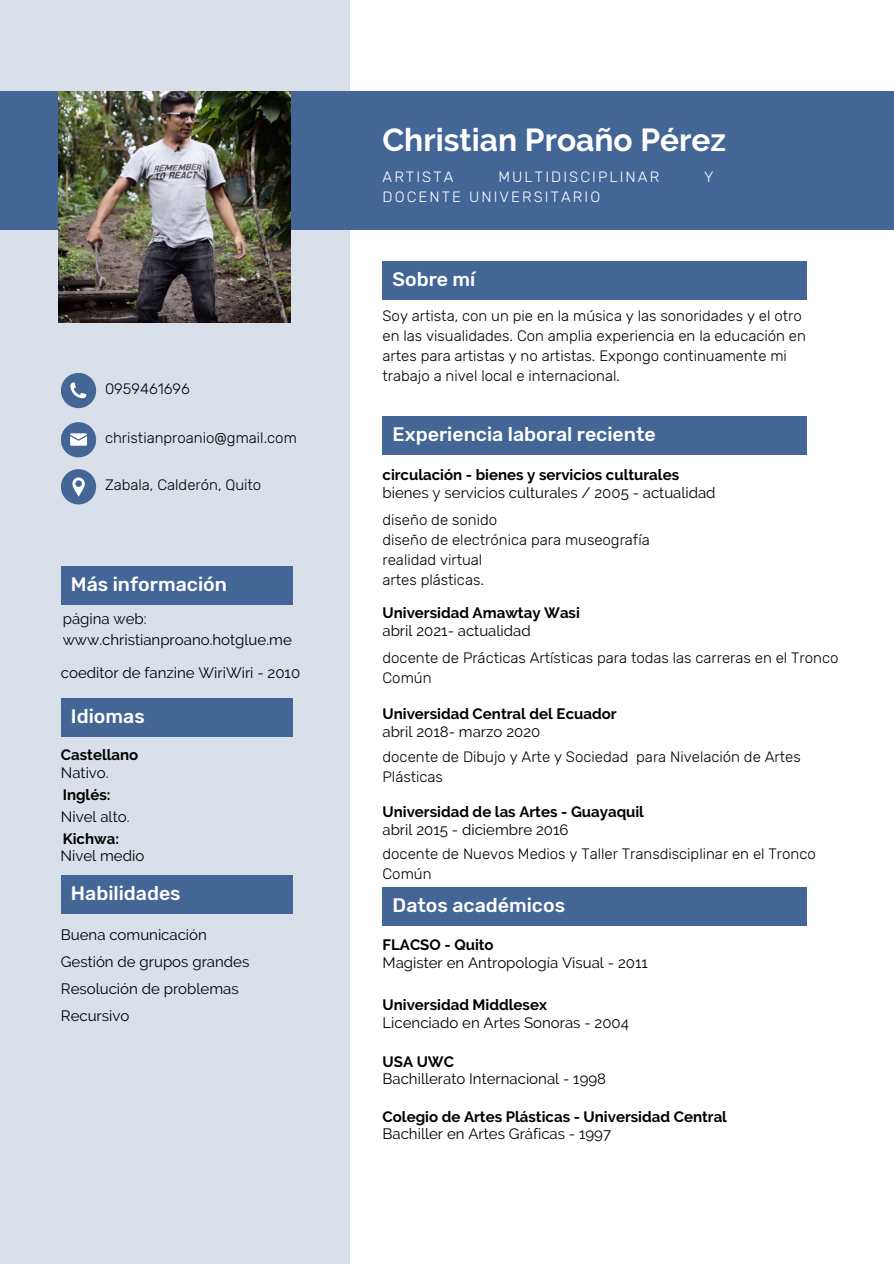
<style>
.page{position:relative;width:894px;height:1264px;background:#fff}
.page>*{position:absolute;margin:0;border:0;box-sizing:border-box;transform-origin:0 0}
.t1{font:700 31.65px "Raleway";color:#fff}
.t2{font:500 19.5px "Rubik";color:#fff}
.t3{font:300 15px/20.2px "Rubik";color:#000}
.t4{font:15px "Raleway";color:#000}
.t5{font:700 15px "Raleway";color:#000}
.t6{font:300 14.85px "Rubik";letter-spacing:.14em;color:#fff}
</style>
<div class="page">
<div style="left:0;top:0;width:350px;height:1263px;background:#d9e0ea"></div>
<div style="left:0;top:91px;width:893px;height:138px;background:#436696"></div>
<div style="left:61px;top:373px;width:35px;height:35px;background:#436696;border-radius:50%"></div>
<svg style="left:70px;top:382px;width:16px;height:16px"></svg>
<div style="left:61px;top:422px;width:35px;height:35px;background:#436696;border-radius:50%"></div>
<svg style="left:70px;top:433px;width:17px;height:13px"></svg>
<div style="left:61px;top:469px;width:35px;height:35px;background:#436696;border-radius:50%"></div>
<svg style="left:72px;top:477px;width:13px;height:19px"></svg>
<img style="left:58px;top:91px;width:232px;height:232px">
<div style="left:382px;top:261px;width:424px;height:39px;background:#436696"></div>
<div style="left:61px;top:566px;width:231px;height:38px;background:#436696"></div>
<div style="left:61px;top:698px;width:231px;height:39px;background:#436696"></div>
<div style="left:61px;top:874px;width:231px;height:39px;background:#436696"></div>
<div style="left:382px;top:416px;width:424px;height:39px;background:#436696"></div>
<div style="left:382px;top:887px;width:424px;height:39px;background:#436696"></div>
<p class="t3" style="left:105px;top:378px;width:86px">0959461696</p>
<p class="t3" style="left:105px;top:428px;width:193px">christianproanio@gmail.com</p>
<p class="t3" style="left:105px;top:475px;width:158px">Zabala, Calderón, Quito</p>
<p class="t2" style="left:71px;top:572px;width:157px">Más información</p>
<p class="t4" style="left:63px;top:610px;width:85px">página web:</p>
<p class="t4" style="left:63px;top:630px;width:230px">www.christianproano.hotglue.me</p>
<p class="t4" style="left:61px;top:664px;width:241px">coeditor de fanzine WiriWiri - 2010</p>
<p class="t2" style="left:71px;top:704px;width:75px">Idiomas</p>
<p class="t5" style="left:61px;top:746px;width:79px">Castellano</p>
<p class="t4" style="left:61px;top:763px;width:49px">Nativo.</p>
<p class="t5" style="left:63px;top:786px;width:49px">Inglés:</p>
<p class="t4" style="left:61px;top:808px;width:70px">Nivel alto.</p>
<p class="t5" style="left:63px;top:830px;width:58px">Kichwa:</p>
<p class="t4" style="left:60px;top:847px;width:85px">Nivel medio</p>
<p class="t2" style="left:71px;top:881px;width:111px">Habilidades</p>
<p class="t4" style="left:61px;top:926px;width:147px">Buena comunicación</p>
<p class="t4" style="left:61px;top:953px;width:190px">Gestión de grupos grandes</p>
<p class="t4" style="left:61px;top:980px;width:179px">Resolución de problemas</p>
<p class="t4" style="left:61px;top:1007px;width:70px">Recursivo</p>
<p class="t1" style="left:382px;top:121px;width:345px">Christian Proaño Pérez</p>
<p class="t6" style="left:382px;top:168px;width:72px">ARTISTA</p>
<p class="t6" style="left:498px;top:168px;width:162px">MULTIDISCIPLINAR</p>
<p class="t6" style="left:704px;top:168px;width:11px">Y</p>
<p class="t6" style="left:382px;top:188px;width:219px">DOCENTE UNIVERSITARIO</p>
<p class="t2" style="left:392px;top:268px;width:84px">Sobre mí</p>
<p class="t3" style="left:382px;top:305px;width:425px">Soy artista, con un pie en la música y las sonoridades y el otro en las visualidades. Con amplia experiencia en la educación en artes para artistas y no artistas. Expongo continuamente mi trabajo a nivel local e internacional.</p>
<p class="t2" style="left:392px;top:422px;width:265px">Experiencia laboral reciente</p>
<p class="t5" style="left:382px;top:465px;width:298px">circulación - bienes y servicios culturales</p>
<p class="t3" style="left:382px;top:509px;width:116px">diseño de sonido</p>
<p class="t3" style="left:382px;top:529px;width:269px">diseño de electrónica para museografía</p>
<p class="t3" style="left:382px;top:550px;width:101px">realidad virtual</p>
<p class="t3" style="left:382px;top:570px;width:103px">artes plásticas.</p>
<p class="t4" style="left:382px;top:484px;width:334px">bienes y servicios culturales / 2005 - actualidad</p>
<p class="t5" style="left:382px;top:603px;width:199px">Universidad Amawtay Wasi</p>
<p class="t4" style="left:382px;top:621px;width:150px">abril 2021- actualidad</p>
<p class="t3" style="left:382px;top:647px;width:457px">docente de Prácticas Artísticas para todas las carreras en el Tronco<br>Común</p>
<p class="t5" style="left:382px;top:704px;width:235px">Universidad Central del Ecuador</p>
<p class="t4" style="left:382px;top:722px;width:159px">abril 2018- marzo 2020</p>
<p class="t3" style="left:382px;top:746px;width:419px">docente de Dibujo y Arte y Sociedad para Nivelación de Artes<br>Plásticas</p>
<p class="t5" style="left:382px;top:803px;width:263px">Universidad de las Artes - Guayaquil</p>
<p class="t4" style="left:382px;top:820px;width:187px">abril 2015 - diciembre 2016</p>
<p class="t3" style="left:382px;top:843px;width:434px">docente de Nuevos Medios y Taller Transdisciplinar en el Tronco<br>Común</p>
<p class="t2" style="left:392px;top:894px;width:174px">Datos académicos</p>
<p class="t5" style="left:382px;top:935px;width:113px">FLACSO - Quito</p>
<p class="t4" style="left:382px;top:953px;width:267px">Magister en Antropología Visual - 2011</p>
<p class="t5" style="left:382px;top:996px;width:166px">Universidad Middlesex</p>
<p class="t4" style="left:382px;top:1013px;width:248px">Licenciado en Artes Sonoras - 2004</p>
<p class="t5" style="left:382px;top:1052px;width:73px">USA UWC</p>
<p class="t4" style="left:382px;top:1069px;width:225px">Bachillerato Internacional - 1998</p>
<p class="t5" style="left:382px;top:1107px;width:346px">Colegio de Artes Plásticas - Universidad Central</p>
<p class="t4" style="left:382px;top:1124px;width:230px">Bachiller en Artes Gráficas - 1997</p>
</div>
